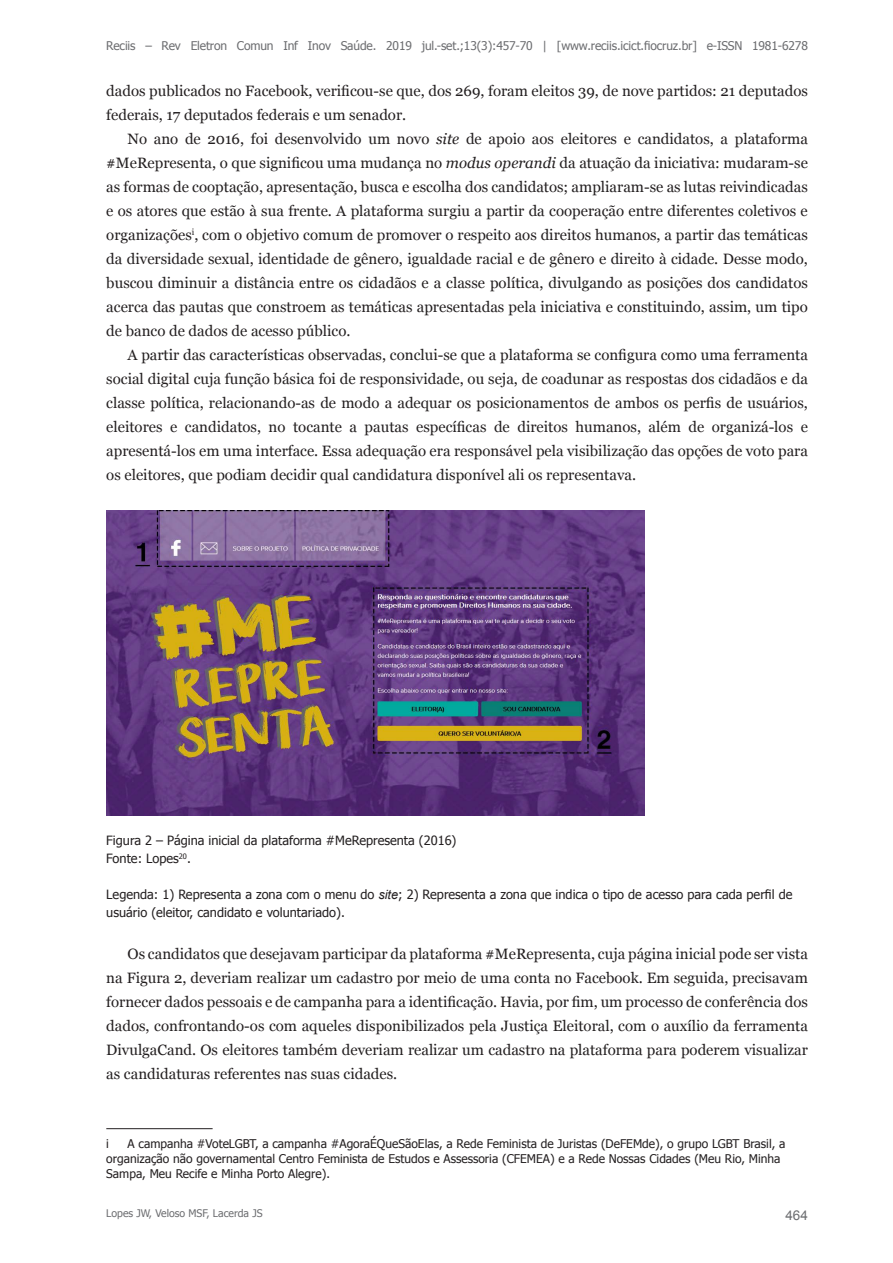
<style>
.page{position:relative;width:893px;height:1263px;background:#fff}
.page>*{position:absolute;margin:0;border:0;box-sizing:border-box;transform-origin:0 0}
.t1{font:15px/24px "Georgia";color:#231f20;text-align:justify}
.t2{font:13.5px "Arial";color:#6c6d70}
.t3{font:12.75px/18px "Tahoma";color:#231f20}
.t4{font:12px/15px "Tahoma";color:#231f20}
.t5{font:12px "Tahoma";letter-spacing:-.01em;color:#6c6d70}
.t6{font:10.5px "Tahoma";color:#6c6d70}
.s1{font-style:italic}
.s2{font-family:"Arial";font-style:italic}
</style>
<div class="page">
<img style="left:106px;top:511px;width:538px;height:304px">
<hr style="left:106px;top:1128px;width:107px;height:1px;background:#231f20">
<p class="t5" style="left:106px;top:38px;width:703px">Reciis – Rev Eletron Comun Inf Inov Saúde. 2019 jul.-set.;13(3):457-70 | [www.reciis.icict.fiocruz.br] e-ISSN 1981-6278</p>
<p class="t1" style="left:106px;top:80px;width:703px">dados publicados no Facebook, verificou-se que, dos 269, foram eleitos 39, de nove partidos: 21 deputados federais, 17 deputados federais e um senador.</p>
<p class="t1" style="left:106px;top:128px;width:703px;text-indent:21px">No ano de 2016, foi desenvolvido um novo <span class="s1">site</span> de apoio aos eleitores e candidatos, a plataforma #MeRepresenta, o que significou uma mudança no <span class="s1">modus operandi</span> da atuação da iniciativa: mudaram-se as formas de cooptação, apresentação, busca e escolha dos candidatos; ampliaram-se as lutas reivindicadas e os atores que estão à sua frente. A plataforma surgiu a partir da cooperação entre diferentes coletivos e organizações<sup>i</sup>, com o objetivo comum de promover o respeito aos direitos humanos, a partir das temáticas da diversidade sexual, identidade de gênero, igualdade racial e de gênero e direito à cidade. Desse modo, buscou diminuir a distância entre os cidadãos e a classe política, divulgando as posições dos candidatos acerca das pautas que constroem as temáticas apresentadas pela iniciativa e constituindo, assim, um tipo de banco de dados de acesso público.</p>
<p class="t1" style="left:106px;top:344px;width:703px;text-indent:21px">A partir das características observadas, conclui-se que a plataforma se configura como uma ferramenta social digital cuja função básica foi de responsividade, ou seja, de coadunar as respostas dos cidadãos e da classe política, relacionando-as de modo a adequar os posicionamentos de ambos os perfis de usuários, eleitores e candidatos, no tocante a pautas específicas de direitos humanos, além de organizá-los e apresentá-los em uma interface. Essa adequação era responsável pela visibilização das opções de voto para os eleitores, que podiam decidir qual candidatura disponível ali os representava.</p>
<p class="t3" style="left:106px;top:831px;width:352px">Figura 2 – Página inicial da plataforma #MeRepresenta (2016)<br>Fonte: Lopes<sup>20</sup>.</p>
<p class="t3" style="left:106px;top:885px;width:688px">Legenda: 1) Representa a zona com o menu do <span class="s2">site</span>; 2) Representa a zona que indica o tipo de acesso para cada perfil de usuário (eleitor, candidato e voluntariado).</p>
<p class="t1" style="left:106px;top:942px;width:703px;text-indent:21px">Os candidatos que desejavam participar da plataforma #MeRepresenta, cuja página inicial pode ser vista na Figura 2, deveriam realizar um cadastro por meio de uma conta no Facebook. Em seguida, precisavam fornecer dados pessoais e de campanha para a identificação. Havia, por fim, um processo de conferência dos dados, confrontando-os com aqueles disponibilizados pela Justiça Eleitoral, com o auxílio da ferramenta DivulgaCand. Os eleitores também deveriam realizar um cadastro na plataforma para poderem visualizar as candidaturas referentes nas suas cidades.</p>
<p class="t4" style="left:106px;top:1135px;width:4px">i</p>
<p class="t4" style="left:106px;top:1135px;width:681px;text-indent:21px">A campanha #VoteLGBT, a campanha #AgoraÉQueSãoElas, a Rede Feminista de Juristas (DeFEMde), o grupo LGBT Brasil, a organização não governamental Centro Feminista de Estudos e Assessoria (CFEMEA) e a Rede Nossas Cidades (Meu Rio, Minha<br>Sampa, Meu Recife e Minha Porto Alegre).</p>
<p class="t6" style="left:106px;top:1206px;width:158px">Lopes JW, Veloso MSF, Lacerda JS</p>
<p class="t2" style="left:785px;top:1206px;width:24px">464</p>
</div>
